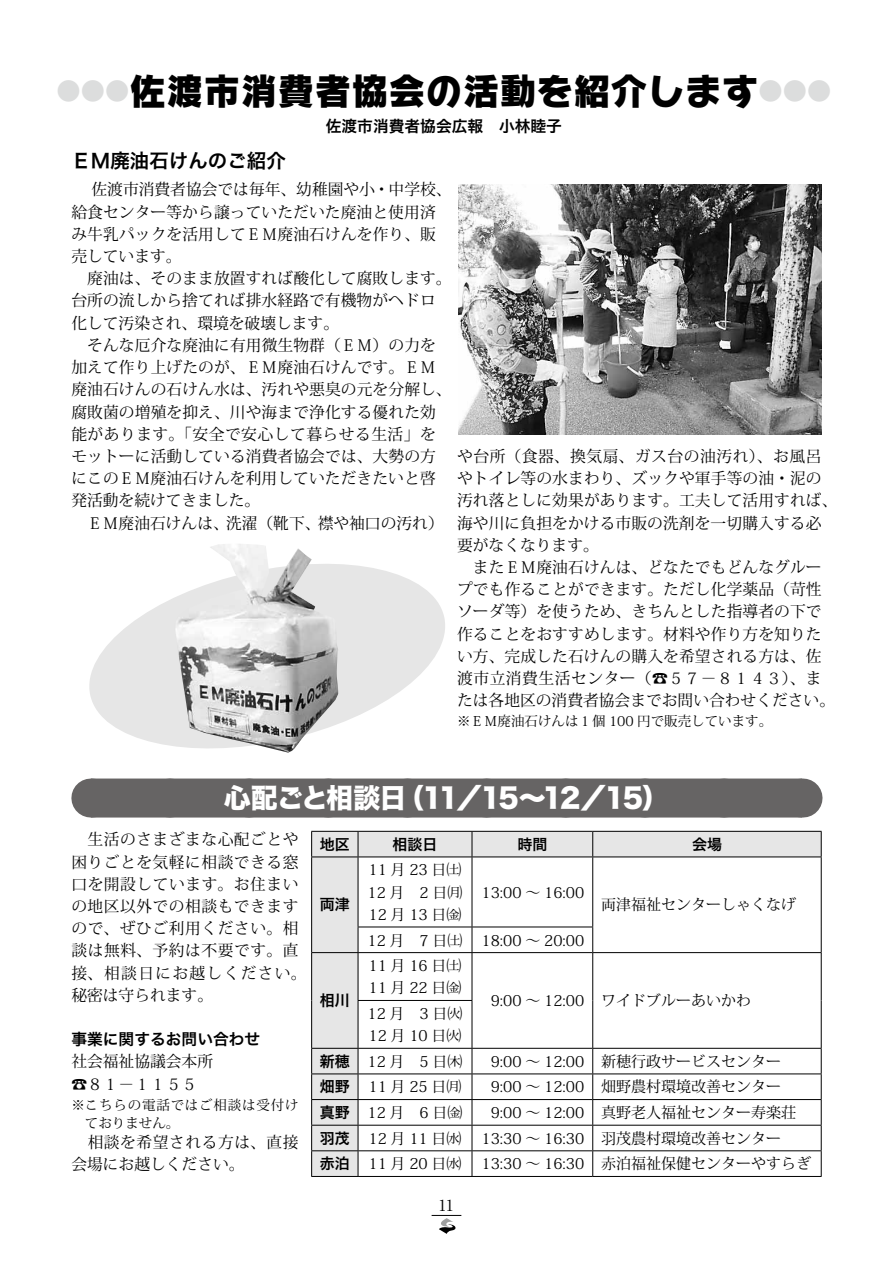
<style>
.page{position:relative;width:893px;height:1263px;background:#fff}
.page>*{position:absolute;margin:0;border:0;box-sizing:border-box;transform-origin:0 0}
.t1{font:37.05px "Rodin Happy Pro EB";color:#000}
.t2{font:27px "Hira Kaku Std W8";letter-spacing:-.085em;color:#fff}
.t3{font:19.5px "Hira Kaku Pro W6";color:#000}
.t4{font:15.75px/22.2px "Koz Min Pro";letter-spacing:.005em;color:#000}
.t5{font:15.75px/22.2px "Koz Min Pro";letter-spacing:.03em;color:#000}
.t6{font:15.75px "Hira Kaku Pro W6";color:#000}
.t7{font:15.75px/22.2px "Koz Min Pro";letter-spacing:.035em;color:#000}
.t8{font:15.15px "Ryumin Pro";color:#000}
.t9{font:15px/22.2px "Koz Min Pro";color:#000}
.t10{font:15px "Hira Kaku Pro W6";color:#000}
.t11{font:13.5px "Koz Min Pro";color:#000}
.t12{font:13.5px/18px "Koz Min Pro";letter-spacing:.06em;color:#000}
.s1{font-size:24.3px;color:#dcdddd}
.s2{font-family:"Hira Kaku Pro W6"}
</style>
<div class="page">
<svg style="left:432px;top:1215px;width:29px;height:19px"></svg>
<svg style="left:89px;top:564px;width:356px;height:182px;fill:#e6e6e6"></svg>
<div style="left:91px;top:778px;width:711px;height:39px;background:#666464"></div>
<svg style="left:170px;top:778px;width:592px;height:1px"></svg>
<hr style="left:802px;top:778px;width:1px;height:39px;background:#666464">
<svg style="left:312px;top:832px;width:509px;height:344px"></svg>
<hr style="left:311px;top:831px;width:47px;height:1px;background:#000">
<svg style="left:311px;top:832px;width:1px;height:24px"></svg>
<hr style="left:358px;top:831px;width:114px;height:1px;background:#000">
<svg style="left:358px;top:832px;width:1px;height:24px"></svg>
<hr style="left:472px;top:831px;width:121px;height:1px;background:#000">
<svg style="left:472px;top:832px;width:1px;height:24px"></svg>
<hr style="left:593px;top:831px;width:229px;height:1px;background:#000">
<svg style="left:592px;top:832px;width:1px;height:24px"></svg>
<svg style="left:821px;top:832px;width:1px;height:24px"></svg>
<hr style="left:311px;top:856px;width:47px;height:1px;background:#000">
<hr style="left:311px;top:857px;width:1px;height:70px;background:#000">
<svg style="left:311px;top:927px;width:1px;height:25px"></svg>
<hr style="left:358px;top:856px;width:114px;height:1px;background:#000">
<hr style="left:358px;top:857px;width:1px;height:69px;background:#000">
<hr style="left:472px;top:856px;width:121px;height:1px;background:#000">
<hr style="left:472px;top:857px;width:1px;height:69px;background:#000">
<hr style="left:593px;top:856px;width:229px;height:1px;background:#000">
<hr style="left:592px;top:857px;width:1px;height:69px;background:#000">
<hr style="left:821px;top:857px;width:1px;height:70px;background:#000">
<svg style="left:821px;top:927px;width:1px;height:25px"></svg>
<hr style="left:358px;top:926px;width:114px;height:1px;background:#000">
<svg style="left:358px;top:927px;width:1px;height:25px"></svg>
<hr style="left:472px;top:926px;width:121px;height:1px;background:#000">
<svg style="left:472px;top:927px;width:1px;height:25px"></svg>
<svg style="left:592px;top:927px;width:1px;height:25px"></svg>
<hr style="left:311px;top:952px;width:47px;height:1px;background:#000">
<hr style="left:311px;top:953px;width:1px;height:47px;background:#000">
<hr style="left:311px;top:1000px;width:1px;height:48px;background:#000">
<hr style="left:358px;top:952px;width:114px;height:1px;background:#000">
<hr style="left:358px;top:953px;width:1px;height:47px;background:#000">
<hr style="left:472px;top:952px;width:121px;height:1px;background:#000">
<hr style="left:472px;top:953px;width:1px;height:47px;background:#000">
<hr style="left:593px;top:952px;width:229px;height:1px;background:#000">
<hr style="left:592px;top:953px;width:1px;height:47px;background:#000">
<hr style="left:821px;top:953px;width:1px;height:47px;background:#000">
<hr style="left:592px;top:1000px;width:1px;height:48px;background:#000">
<hr style="left:821px;top:1000px;width:1px;height:48px;background:#000">
<hr style="left:358px;top:1000px;width:114px;height:1px;background:#000">
<hr style="left:358px;top:1001px;width:1px;height:47px;background:#000">
<hr style="left:472px;top:1001px;width:1px;height:47px;background:#000">
<hr style="left:311px;top:1048px;width:47px;height:1px;background:#000">
<hr style="left:358px;top:1048px;width:114px;height:1px;background:#000">
<hr style="left:472px;top:1048px;width:121px;height:1px;background:#000">
<hr style="left:593px;top:1048px;width:229px;height:1px;background:#000">
<hr style="left:311px;top:1073px;width:47px;height:1px;background:#000">
<hr style="left:358px;top:1073px;width:114px;height:1px;background:#000">
<hr style="left:472px;top:1073px;width:121px;height:1px;background:#000">
<hr style="left:593px;top:1073px;width:229px;height:1px;background:#000">
<hr style="left:311px;top:1099px;width:47px;height:1px;background:#000">
<hr style="left:358px;top:1099px;width:114px;height:1px;background:#000">
<hr style="left:472px;top:1099px;width:121px;height:1px;background:#000">
<hr style="left:593px;top:1099px;width:229px;height:1px;background:#000">
<hr style="left:311px;top:1125px;width:47px;height:1px;background:#000">
<hr style="left:358px;top:1125px;width:114px;height:1px;background:#000">
<hr style="left:472px;top:1125px;width:121px;height:1px;background:#000">
<hr style="left:593px;top:1125px;width:229px;height:1px;background:#000">
<hr style="left:311px;top:1150px;width:47px;height:1px;background:#000">
<svg style="left:311px;top:1049px;width:1px;height:127px"></svg>
<hr style="left:358px;top:1150px;width:114px;height:1px;background:#000">
<svg style="left:358px;top:1049px;width:1px;height:127px"></svg>
<hr style="left:472px;top:1150px;width:121px;height:1px;background:#000">
<svg style="left:472px;top:1049px;width:1px;height:127px"></svg>
<hr style="left:593px;top:1150px;width:229px;height:1px;background:#000">
<svg style="left:592px;top:1049px;width:1px;height:127px"></svg>
<svg style="left:821px;top:1049px;width:1px;height:127px"></svg>
<hr style="left:311px;top:1176px;width:47px;height:1px;background:#000">
<hr style="left:358px;top:1176px;width:114px;height:1px;background:#000">
<hr style="left:472px;top:1176px;width:121px;height:1px;background:#000">
<hr style="left:593px;top:1176px;width:229px;height:1px;background:#000">
<img style="left:174px;top:544px;width:165px;height:209px">
<img style="left:458px;top:185px;width:364px;height:250px">
<h1 class="t1" style="left:57px;top:65px;width:776px"><span class="s1">●●●</span>佐渡市消費者協会の活動を紹介します<span class="s1">●●●</span></h1>
<p class="t6" style="left:326px;top:112px;width:238px">佐渡市消費者協会広報　小林睦子</p>
<p class="t3" style="left:71px;top:143px;width:216px">ＥＭ廃油石けんのご紹介</p>
<p class="t4" style="left:71px;top:178px;width:382px">　佐渡市消費者協会では毎年、幼稚園や小・中学校、給食センター等から譲っていただいた廃油と使用済み牛乳パックを活用してＥＭ廃油石けんを作り、販売しています。<br>　廃油は、そのまま放置すれば酸化して腐敗します。台所の流しから捨てれば排水経路で有機物がヘドロ化して汚染され、環境を破壊します。<br>　そんな厄介な廃油に有用微生物群（ＥＭ）の力を加えて作り上げたのが、ＥＭ廃油石けんです。ＥＭ廃油石けんの石けん水は、汚れや悪臭の元を分解し、腐敗菌の増殖を抑え、川や海まで浄化する優れた効能があります。「安全で安心して暮らせる生活」をモットーに活動している消費者協会では、大勢の方にこのＥＭ廃油石けんを利用していただきたいと啓発活動を続けてきました。<br>　ＥＭ廃油石けんは、洗濯（靴下、襟や袖口の汚れ）</p>
<p class="t4" style="left:457px;top:444px;width:382px">や台所（食器、換気扇、ガス台の油汚れ）、お風呂やトイレ等の水まわり、ズックや軍手等の油・泥の汚れ落としに効果があります。工夫して活用すれば、海や川に負担をかける市販の洗剤を一切購入する必要がなくなります。<br>　またＥＭ廃油石けんは、どなたでもどんなグループでも作ることができます。ただし化学薬品（苛性ソーダ等）を使うため、きちんとした指導者の下で作ることをおすすめします。材料や作り方を知りたい方、完成した石けんの購入を希望される方は、佐渡市立消費生活センター（☎５７－８１４３）、または各地区の消費者協会までお問い合わせください。</p>
<p class="t11" style="left:457px;top:712px;width:317px">※ＥＭ廃油石けんは１個 100 円で販売しています。</p>
<h2 class="t2" style="left:224px;top:783px;width:447px">心配ごと相談日（11／15～12／15）</h2>
<p class="t5" style="left:71px;top:828px;width:237px">　生活のさまざまな心配ごとや困りごとを気軽に相談できる窓口を開設しています。お住まいの地区以外での相談もできますので、ぜひご利用ください。相談は無料、予約は不要です。直接、相談日にお越しください。秘密は守られます。</p>
<p class="t6" style="left:71px;top:1025px;width:190px">事業に関するお問い合わせ</p>
<p class="t4" style="left:71px;top:1050px;width:143px">社会福祉協議会本所☎８１－１１５５</p>
<p class="t12" style="left:85px;top:1095px;width:215px;text-indent:-14px">※こちらの電話ではご相談は受付けておりません。</p>
<p class="t7" style="left:71px;top:1130px;width:229px">　相談を希望される方は、直接会場にお越しください。</p>
<p class="t10" style="left:320px;top:831px;width:31px">地区</p>
<p class="t10" style="left:392px;top:831px;width:46px">相談日</p>
<p class="t10" style="left:517px;top:831px;width:31px">時間</p>
<p class="t10" style="left:692px;top:831px;width:31px">会場</p>
<p class="t9" style="left:367px;top:858px;width:97px;text-align:justify">11 月 23 日㈯12 月　2 日㈪12 月 13 日㈮</p>
<p class="t9" style="left:481px;top:880px;width:104px">13:00 ～ 16:00</p>
<p class="t9" style="left:601px;top:893px;width:196px">両津福祉センターしゃくなげ</p>
<p class="t10" style="left:320px;top:891px;width:31px">両津</p>
<p class="t9" style="left:367px;top:928px;width:97px">12 月　7 日㈯</p>
<p class="t9" style="left:481px;top:928px;width:104px">18:00 ～ 20:00</p>
<p class="t9" style="left:368px;top:954px;width:95px">11 月 16 日㈯<br>11 月 22 日㈮</p>
<p class="t9" style="left:491px;top:989px;width:262px">9:00 ～ 12:00 ワイドブルーあいかわ</p>
<p class="t10" style="left:320px;top:987px;width:31px">相川</p>
<p class="t9" style="left:367px;top:1002px;width:97px">12 月　3 日㈫<br>12 月 10 日㈫</p>
<p class="t9" style="left:320px;top:1050px;width:144px"><span class="s2">新穂</span> 12 月　5 日㈭</p>
<p class="t9" style="left:491px;top:1050px;width:292px">9:00 ～ 12:00 新穂行政サービスセンター</p>
<p class="t9" style="left:320px;top:1075px;width:143px"><span class="s2">畑野</span> 11 月 25 日㈪</p>
<p class="t9" style="left:491px;top:1075px;width:292px">9:00 ～ 12:00 畑野農村環境改善センター</p>
<p class="t9" style="left:320px;top:1101px;width:144px"><span class="s2">真野</span> 12 月　6 日㈮</p>
<p class="t9" style="left:491px;top:1101px;width:307px">9:00 ～ 12:00 真野老人福祉センター寿楽荘</p>
<p class="t9" style="left:320px;top:1126px;width:143px"><span class="s2">羽茂</span> 12 月 11 日㈬</p>
<p class="t9" style="left:481px;top:1126px;width:301px">13:30 ～ 16:30 羽茂農村環境改善センター</p>
<p class="t9" style="left:320px;top:1152px;width:143px"><span class="s2">赤泊</span> 11 月 20 日㈬</p>
<p class="t9" style="left:481px;top:1152px;width:331px">13:30 ～ 16:30 赤泊福祉保健センターやすらぎ</p>
<p class="t8" style="left:439px;top:1193px;width:16px">11</p>
</div>
